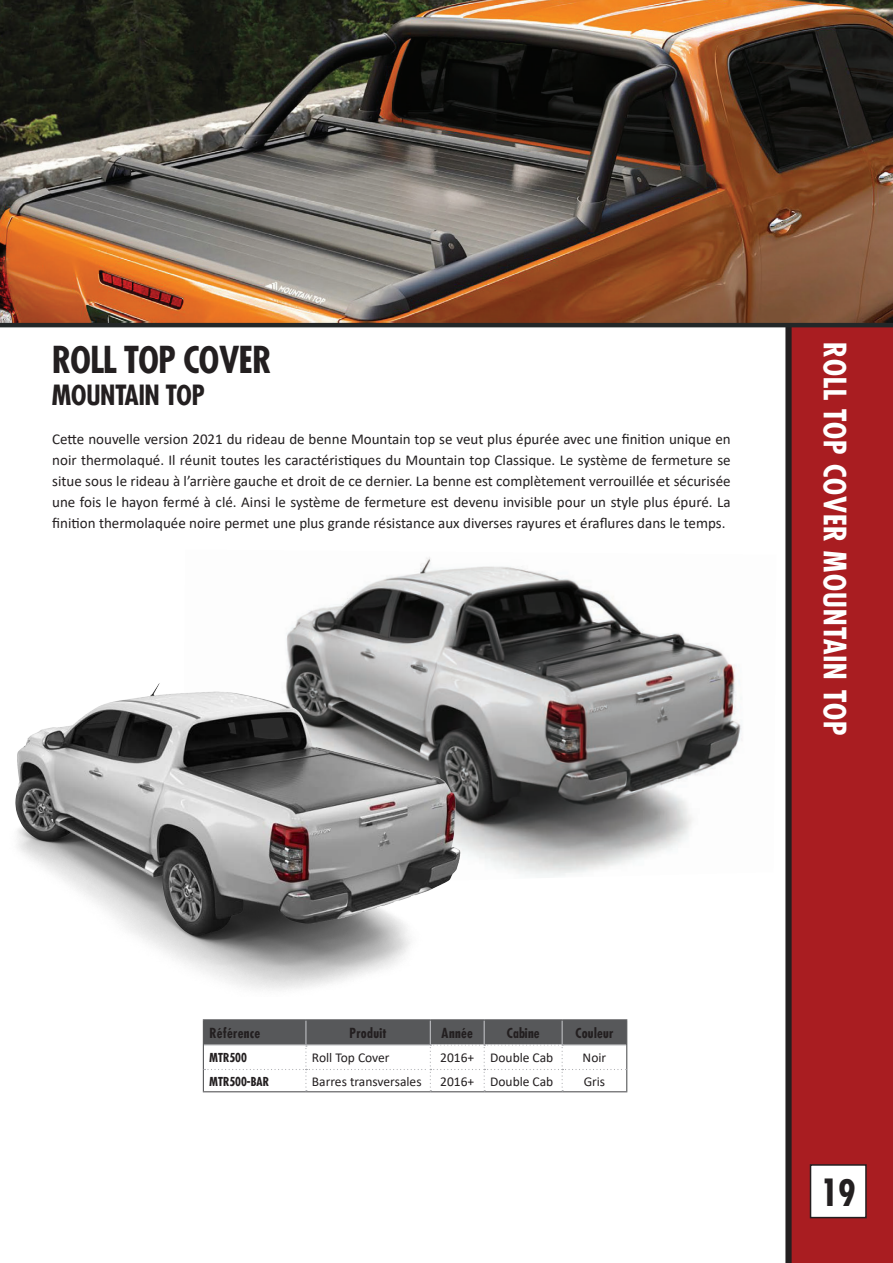
<style>
.page{position:relative;width:893px;height:1263px;background:#fff}
.page>*{position:absolute;margin:0;border:0;box-sizing:border-box;transform-origin:0 0}
.t1{font:700 condensed 36px "Futura";letter-spacing:-.02em;color:#231f20}
.t2{font:700 condensed 30px "Futura";letter-spacing:.025em;color:#fff}
.t3{font:700 condensed 27px "Futura";letter-spacing:-.02em;color:#231f20}
.t4{font:15px/21px "Calibri";color:#231f20;text-align:justify}
.t5{font:13.5px "Calibri";color:#231f20}
.t6{font:700 condensed 13.5px "Futura";letter-spacing:.025em;color:#231f20}
.t7{font:700 condensed 12px "Futura";color:#231f20}
</style>
<div class="page">
<div style="left:792px;top:327px;width:101px;height:936px;background:#a91d21"></div>
<div style="left:786px;top:0;width:6px;height:1263px;background:#231f20"></div>
<div style="left:810px;top:1165px;width:56px;height:52px;background:#fff"></div>
<div style="left:810px;top:1164px;width:57px;height:54px;border:2px solid #231f20"></div>
<img style="left:286px;top:557px;width:456px;height:320px">
<svg style="left:535px;top:639px;width:86px;height:25px;background:#4b4c4c"></svg>
<img style="left:15px;top:639px;width:476px;height:351px">
<img style="left:0;top:0;width:893px;height:322px">
<hr style="left:203px;top:1019px;width:103px;height:1px;background:#57585a">
<hr style="left:306px;top:1019px;width:124px;height:1px;background:#57585a">
<hr style="left:430px;top:1019px;width:54px;height:1px;background:#57585a">
<hr style="left:484px;top:1019px;width:78px;height:1px;background:#57585a">
<hr style="left:562px;top:1019px;width:65px;height:1px;background:#57585a">
<svg style="left:203px;top:1020px;width:424px;height:72px"></svg>
<hr style="left:0;top:323px;width:893px;height:4px;background:#232728">
<p class="t1" style="left:52px;top:336px;width:221px">ROLL TOP COVER</p>
<p class="t3" style="left:52px;top:377px;width:154px">MOUNTAIN TOP</p>
<p class="t4" style="left:52px;top:428px;width:680px">Cette nouvelle version 2021 du rideau de benne Mountain top se veut plus épurée avec une finition unique en noir thermolaqué. Il réunit toutes les caractéristiques du Mountain top Classique. Le système de fermeture se situe sous le rideau à l’arrière gauche et droit de ce dernier. La benne est complètement verrouillée et sécurisée une fois le hayon fermé à clé. Ainsi le système de fermeture est devenu invisible pour un style plus épuré. La finition thermolaquée noire permet une plus grande résistance aux diverses rayures et éraflures dans le temps.</p>
<p class="t2" style="left:854px;top:342px;width:395px;rotate:90deg">ROLL TOP COVER MOUNTAIN TOP</p>
<p class="t6" style="left:209px;top:1024px;width:52px">Référence</p>
<p class="t6" style="left:349px;top:1024px;width:39px">Produit</p>
<p class="t6" style="left:442px;top:1024px;width:33px">Année</p>
<p class="t6" style="left:507px;top:1024px;width:34px">Cabine</p>
<p class="t6" style="left:575px;top:1024px;width:40px">Couleur</p>
<p class="t7" style="left:209px;top:1050px;width:39px">MTR500</p>
<p class="t5" style="left:312px;top:1048px;width:79px">Roll Top Cover</p>
<p class="t5" style="left:440px;top:1048px;width:36px">2016+</p>
<p class="t5" style="left:490px;top:1048px;width:65px">Double Cab</p>
<p class="t5" style="left:583px;top:1048px;width:25px">Noir</p>
<p class="t7" style="left:209px;top:1073px;width:61px">MTR500-BAR</p>
<p class="t5" style="left:312px;top:1072px;width:111px">Barres transversales</p>
<p class="t5" style="left:440px;top:1072px;width:36px">2016+</p>
<p class="t5" style="left:490px;top:1072px;width:65px">Double Cab</p>
<p class="t5" style="left:584px;top:1072px;width:23px">Gris</p>
<p class="t1" style="left:821px;top:1169px;width:37px">19</p>
</div>
